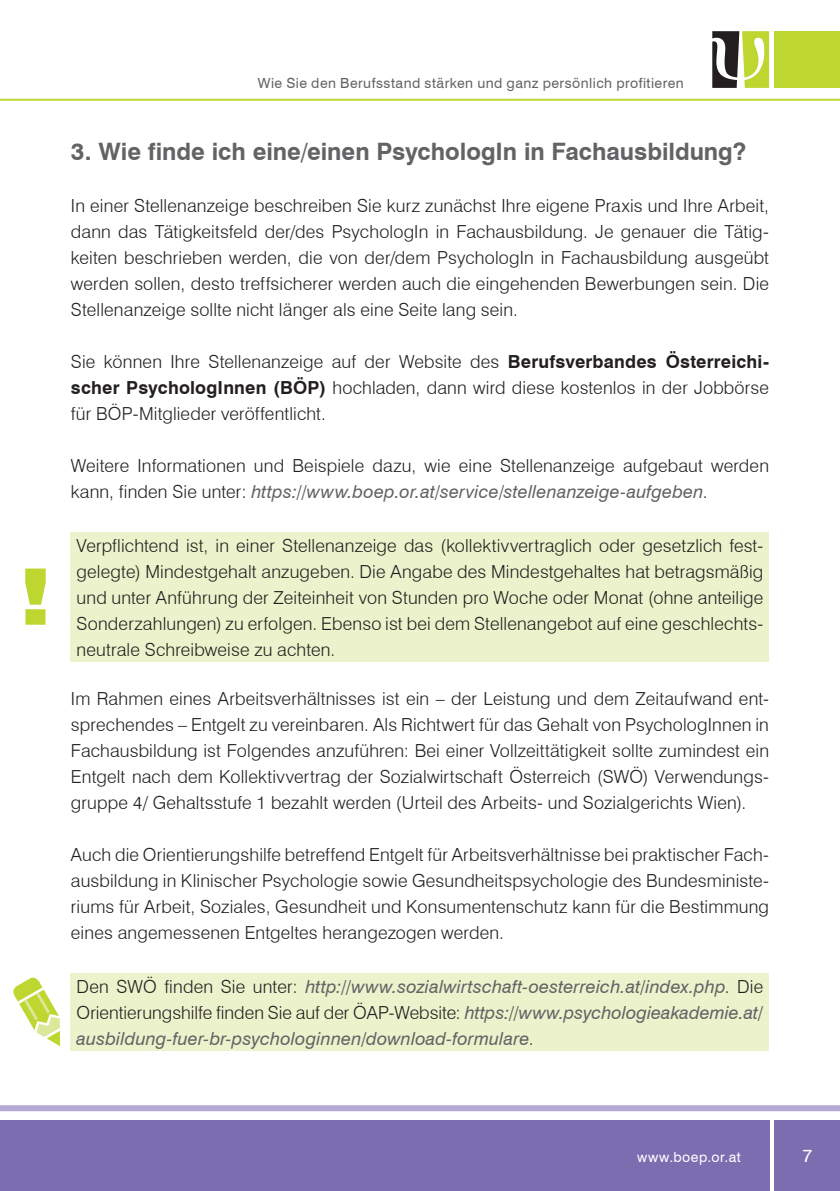
<style>
.page{position:relative;width:840px;height:1191px;background:#fff}
.page>*{position:absolute;margin:0;border:0;box-sizing:border-box;transform-origin:0 0}
.HL{font:700 24px "Swiss 721 BT";color:#636366}
.Text{font:300 18px/26px "Swiss 721 BT";letter-spacing:.01em;color:#231f20;text-align:justify}
.Text-2{font:italic 18px/26px "Swiss 721 BT";letter-spacing:.01em;color:#636366;text-align:justify}
.t1{font:18px "Swiss 721 BT";color:#fff}
.t2{font:14px "Swiss 721 BT";letter-spacing:.035em;color:#636366}
.t3{font:14px "Swiss 721 BT";letter-spacing:.035em;color:#fff}
.s1{font-weight:700}
.s2{font-weight:400;font-style:italic;color:#636366}
.s3{font-weight:300;font-style:normal;color:#231f20}
</style>
<div class="page">
<div style="left:0;top:1120px;width:768px;height:71px;background:#7c6db1"></div>
<div style="left:774px;top:31px;width:65px;height:57px;background:#bed630"></div>
<div style="left:774px;top:1120px;width:65px;height:71px;background:#7c6db1"></div>
<div style="left:0;top:1105px;width:839px;height:6px;background:#b3aad3"></div>
<svg style="left:712px;top:31px;width:56px;height:57px"></svg>
<hr style="left:0;top:99px;width:839px;height:2px;background:#bed630">
<div style="left:71px;top:532px;width:697px;height:129px;background:#ecf2cb"></div>
<div style="left:71px;top:973px;width:697px;height:77px;background:#ecf2cb"></div>
<svg style="left:25px;top:568px;width:21px;height:56px"></svg>
<svg style="left:13px;top:977px;width:47px;height:69px"></svg>
<p class="t2" style="left:258px;top:74px;width:427px">Wie Sie den Berufsstand stärken und ganz persönlich profitieren</p>
<p class="HL" style="left:71px;top:137px;width:676px">3. Wie finde ich eine/einen PsychologIn in Fachausbildung?</p>
<p class="Text" style="left:71px;top:192px;width:699px">In einer Stellenanzeige beschreiben Sie kurz zunächst Ihre eigene Praxis und Ihre Arbeit, dann das Tätigkeitsfeld der/des PsychologIn in Fachausbildung. Je genauer die Tätig&shy;keiten beschrieben werden, die von der/dem PsychologIn in Fachausbildung ausgeübt werden sollen, desto treffsicherer werden auch die eingehenden Bewerbungen sein. Die Stellenanzeige sollte nicht länger als eine Seite lang sein.</p>
<p class="Text" style="left:71px;top:348px;width:699px">Sie können Ihre Stellenanzeige auf der Website des <span class="s1">Berufsverbandes Österreichi&shy;scher PsychologInnen (BÖP)</span> hochladen, dann wird diese kostenlos in der Jobbörse für BÖP-Mitglieder veröffentlicht.</p>
<p class="Text" style="left:71px;top:452px;width:699px">Weitere Informationen und Beispiele dazu, wie eine Stellenanzeige aufgebaut werden kann, finden Sie unter: <span class="s2">https://www.boep.or.at/service/stellenanzeige-aufgeben</span>.</p>
<p class="Text" style="left:77px;top:532px;width:688px">Verpflichtend ist, in einer Stellenanzeige das (kollektivvertraglich oder gesetzlich fest&shy;gelegte) Mindestgehalt anzugeben. Die Angabe des Mindestgehaltes hat betragsmäßig und unter Anführung der Zeiteinheit von Stunden pro Woche oder Monat (ohne anteilige Sonderzahlungen) zu erfolgen. Ebenso ist bei dem Stellenangebot auf eine geschlechts&shy;neutrale Schreibweise zu achten.</p>
<p class="Text" style="left:71px;top:685px;width:699px">Im Rahmen eines Arbeitsverhältnisses ist ein – der Leistung und dem Zeitaufwand ent&shy;sprechendes – Entgelt zu vereinbaren. Als Richtwert für das Gehalt von PsychologInnen in Fachausbildung ist Folgendes anzuführen: Bei einer Vollzeittätigkeit sollte zumindest ein Entgelt nach dem Kollektivvertrag der Sozialwirtschaft Österreich (SWÖ) Verwendungs&shy;gruppe 4/ Gehaltsstufe 1 bezahlt werden (Urteil des Arbeits- und Sozialgerichts Wien).</p>
<p class="Text" style="left:71px;top:841px;width:699px">Auch die Orientierungshilfe betreffend Entgelt für Arbeitsverhältnisse bei praktischer Fach&shy;ausbildung in Klinischer Psychologie sowie Gesundheitspsychologie des Bundesministe&shy;riums für Arbeit, Soziales, Gesundheit und Konsumentenschutz kann für die Bestimmung eines angemessenen Entgeltes herangezogen werden.</p>
<p class="Text-2" style="left:77px;top:973px;width:687px"><span class="s3">Den SWÖ finden Sie unter:</span> http://www.sozialwirtschaft-oesterreich.at/index.php<span class="s3">. Die Orientierungshilfe finden Sie auf der ÖAP-Website:</span> https://www.psychologieakademie.at/ ausbildung-fuer-br-psychologinnen/download-formulare<span class="s3">.</span></p>
<p class="t3" style="left:636px;top:1148px;width:105px">www.boep.or.at</p>
<p class="t1" style="left:802px;top:1144px;width:11px">7</p>
</div>
